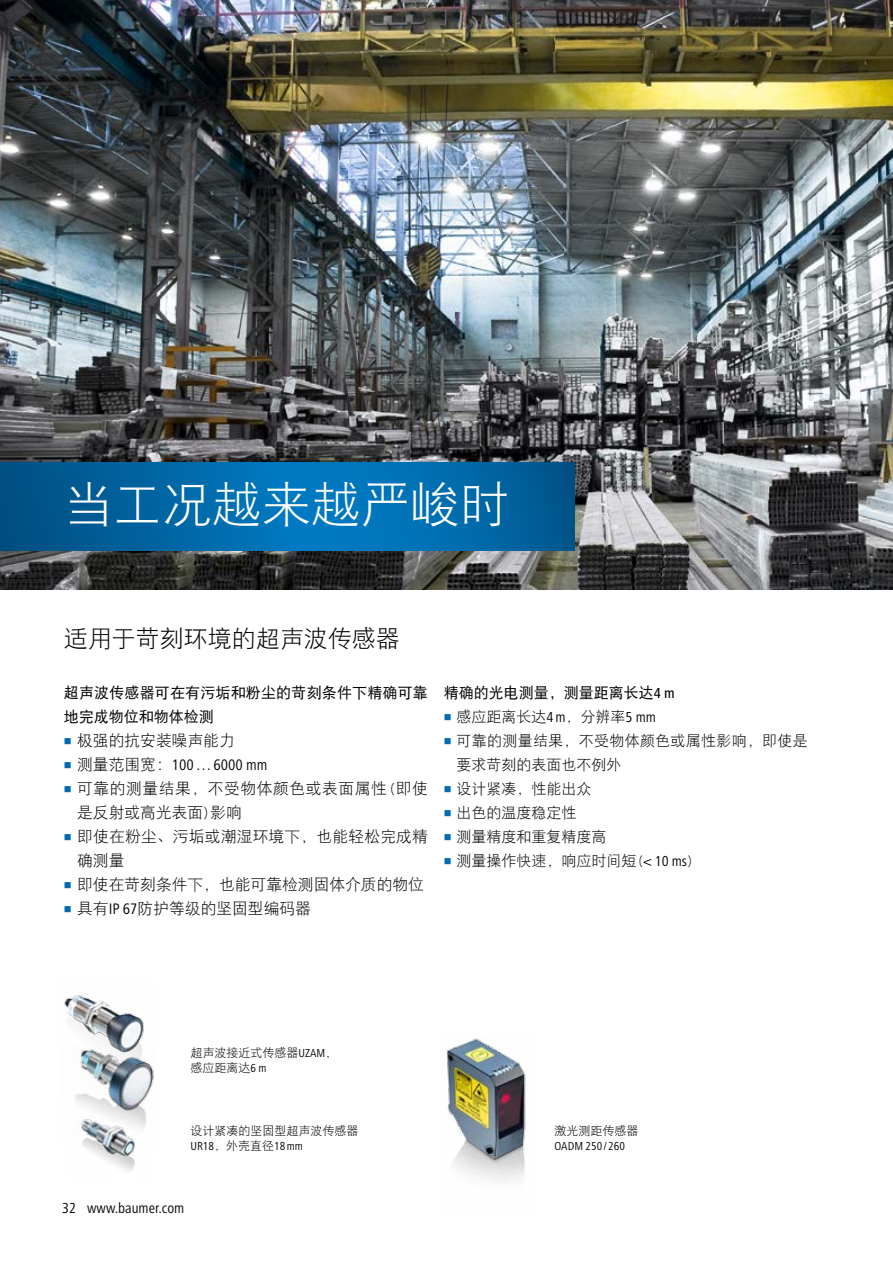
<style>
.page{position:relative;width:893px;height:1263px;background:#fff}
.page>*{position:absolute;margin:0;border:0;box-sizing:border-box;transform-origin:0 0}
.t1{font:49.5px "DFP Hei W3";color:#fff}
.t2{font:24px "DFP Hei W3";color:#000}
.t3{font:15.75px/24px "DFP Hei W3";color:#000}
.t4{font:condensed 15.75px "Frutiger Next LT";color:#000}
.t5{font:15px/24px "DFP Hei W3";color:#000}
.t6{font:15px/24px "DFP Hei W5";letter-spacing:.01em;color:#000}
.t7{font:condensed 15px "Frutiger Next LT";color:#000}
.t8{font:12px/15px "DFP Hei W3";color:#000}
.t9{font:condensed 12px "Frutiger Next LT";color:#000}
.s1{font-family:"DFP Hei W3";font-stretch:normal}
.s2{font-family:"Frutiger Next LT";font-stretch:condensed}
.s3{font-family:"Frutiger Next LT";font-weight:500;font-stretch:condensed}
</style>
<div class="page">
<img style="left:64px;top:991px;width:80px;height:56px">
<img style="left:0;top:0;width:893px;height:589px">
<img style="left:82px;top:1145px;width:53px;height:27px">
<img style="left:75px;top:1047px;width:79px;height:98px">
<img style="left:447px;top:1038px;width:79px;height:143px">
<svg style="left:0;top:462px;width:574px;height:88px;background:#0067a6"></svg>
<h1 class="t1" style="left:64px;top:479px;width:447px">当工况越来越严峻时</h1>
<h2 class="t2" style="left:64px;top:626px;width:338px">适用于苛刻环境的超声波传感器</h2>
<p class="t6" style="left:64px;top:681px;width:366px">超声波传感器可在有污垢和粉尘的苛刻条件下精确可靠地完成物位和物体检测</p>
<p class="t3" style="left:77px;top:728px;width:159px">极强的抗安装噪声能力</p>
<p class="t4" style="left:77px;top:756px;width:192px"><span class="s1">测量范围宽：</span>100…6000 mm</p>
<p class="t3" style="left:77px;top:776px;width:352px">可靠的测量结果，不受物体颜色或表面属性 (即使是反射或高光表面) 影响<br>即使在粉尘、污垢或潮湿环境下，也能轻松完成精确测量<br>即使在苛刻条件下，也能可靠检测固体介质的物位具有<span class="s2">IP 67</span>防护等级的坚固型编码器</p>
<p class="t6" style="left:444px;top:681px;width:232px">精确的光电测量，测量距离长达<span class="s3">4 m</span></p>
<p class="t5" style="left:457px;top:705px;width:353px">感应距离长达<span class="s2">4m</span>，分辨率<span class="s2">5 mm<br></span>可靠的测量结果，不受物体颜色或属性影响，即使是要求苛刻的表面也不例外<br>设计紧凑，性能出众<br>出色的温度稳定性<br>测量精度和重复精度高<br>测量操作快速，响应时间短 (<span class="s2">&lt; 10 ms</span>)</p>
<p class="t8" style="left:190px;top:1045px;width:148px">超声波接近式传感器<span class="s2">UZAM</span>，感应距离达<span class="s2">6 m</span></p>
<p class="t8" style="left:190px;top:1123px;width:169px">设计紧凑的坚固型超声波传感器</p>
<p class="t9" style="left:190px;top:1139px;width:114px">UR18<span class="s1">，外壳直径</span>18mm</p>
<p class="t7" style="left:62px;top:1200px;width:124px">32 www.baumer.com</p>
<p class="t8" style="left:555px;top:1123px;width:85px">激光测距传感器</p>
<p class="t9" style="left:555px;top:1139px;width:72px">OADM 250 / 260</p>
</div>
